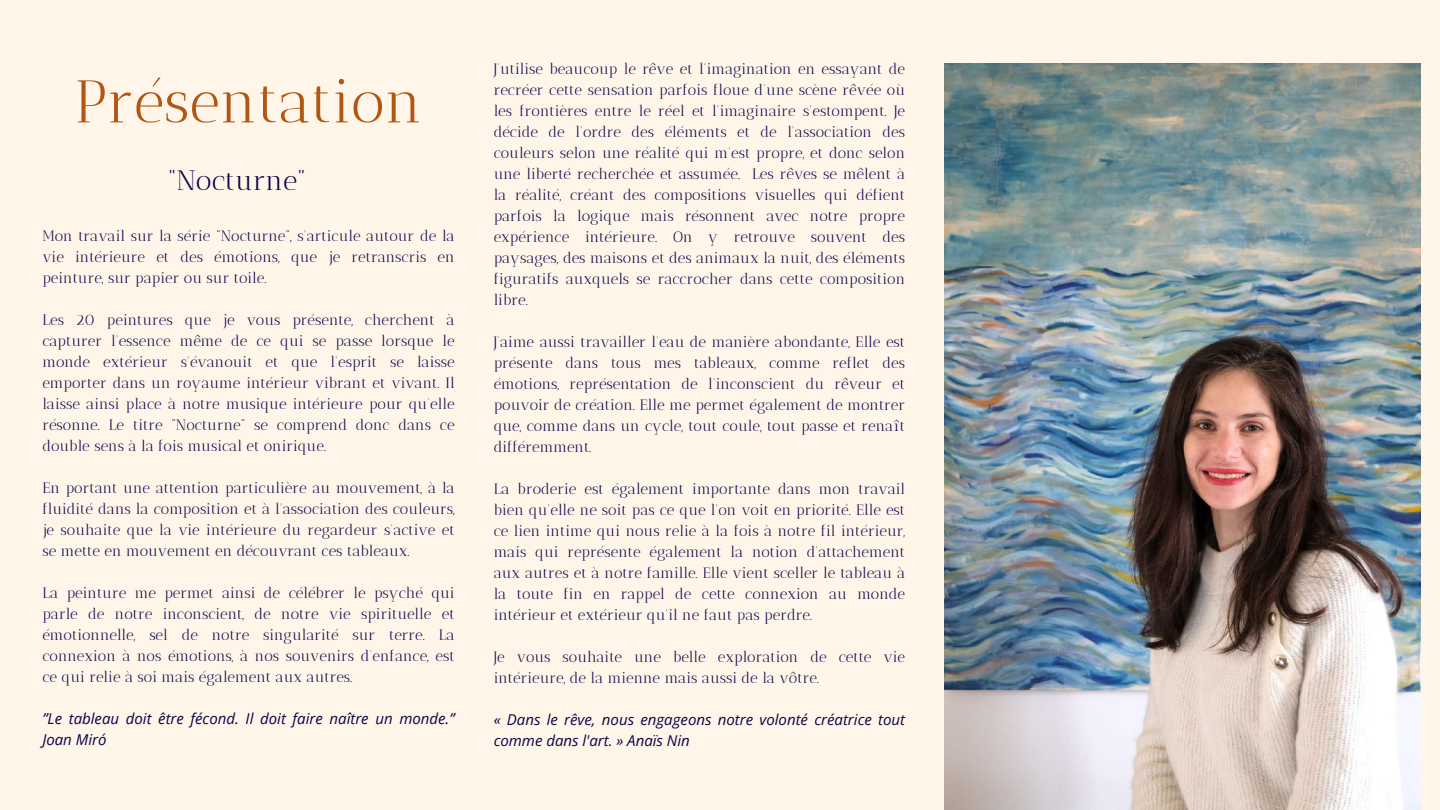
<style>
.page{position:relative;width:1440px;height:810px;background:#fff6e9}
.page>*{position:absolute;margin:0;border:0;box-sizing:border-box;transform-origin:0 0}
.t1{font:60px "Antic Didone";color:#b25613}
.t2{font:28px "Antic Didone";color:#0b0247}
.t3{font:15px/21px "Antic Didone";color:#0b0247;text-align:justify}
.t4{font:italic 15px/21px "Open Sans";color:#0b0247}
</style>
<div class="page">
<img style="left:944px;top:63px;width:476px;height:747px">
<h1 class="t1" style="left:75px;top:66px;width:349px">Présentation</h1>
<h2 class="t2" style="left:168px;top:164px;width:139px">“Nocturne”</h2>
<p class="t3" style="left:42px;top:226px;width:414px">Mon travail sur la série “Nocturne”, s'articule autour de la vie intérieure et des émotions, que je retranscris en peinture, sur papier ou sur toile.</p>
<p class="t3" style="left:42px;top:310px;width:414px">Les 20 peintures que je vous présente, cherchent à capturer l'essence même de ce qui se passe lorsque le monde extérieur s'évanouit et que l'esprit se laisse emporter dans un royaume intérieur vibrant et vivant. Il laisse ainsi place à notre musique intérieure pour qu’elle résonne. Le titre “Nocturne” se comprend donc dans ce double sens à la fois musical et onirique.</p>
<p class="t3" style="left:42px;top:478px;width:414px">En portant une attention particulière au mouvement, à la fluidité dans la composition et à l'association des couleurs, je souhaite que la vie intérieure du regardeur s'active et se mette en mouvement en découvrant ces tableaux.</p>
<p class="t3" style="left:42px;top:583px;width:414px">La peinture me permet ainsi de célébrer le psyché qui parle de notre inconscient, de notre vie spirituelle et émotionnelle, sel de notre singularité sur terre. La connexion à nos émotions, à nos souvenirs d’enfance, est ce qui relie à soi mais également aux autres.</p>
<p class="t4" style="left:42px;top:708px;width:414px">”Le tableau doit être fécond. Il doit faire naître un monde.”<br>Joan Miró</p>
<p class="t3" style="left:494px;top:59px;width:413px">J'utilise beaucoup le rêve et l'imagination en essayant de recréer cette sensation parfois floue d’une scène rêvée où les frontières entre le réel et l'imaginaire s'estompent. Je décide de l'ordre des éléments et de l'association des couleurs selon une réalité qui m'est propre, et donc selon une liberté recherchée et assumée. Les rêves se mêlent à la réalité, créant des compositions visuelles qui défient parfois la logique mais résonnent avec notre propre expérience intérieure. On y retrouve souvent des paysages, des maisons et des animaux la nuit, des éléments figuratifs auxquels se raccrocher dans cette composition libre.</p>
<p class="t3" style="left:494px;top:332px;width:413px">J’aime aussi travailler l'eau de manière abondante, Elle est présente dans tous mes tableaux, comme reflet des émotions, représentation de l’inconscient du rêveur et pouvoir de création. Elle me permet également de montrer que, comme dans un cycle, tout coule, tout passe et renaît différemment.</p>
<p class="t3" style="left:494px;top:479px;width:413px">La broderie est également importante dans mon travail bien qu'elle ne soit pas ce que l'on voit en priorité. Elle est ce lien intime qui nous relie à la fois à notre fil intérieur, mais qui représente également la notion d'attachement aux autres et à notre famille. Elle vient sceller le tableau à la toute fin en rappel de cette connexion au monde intérieur et extérieur qu'il ne faut pas perdre.</p>
<p class="t3" style="left:494px;top:647px;width:413px">Je vous souhaite une belle exploration de cette vie intérieure, de la mienne mais aussi de la vôtre.</p>
<p class="t4" style="left:494px;top:709px;width:413px">« Dans le rêve, nous engageons notre volonté créatrice tout comme dans l'art. » Anaïs Nin</p>
</div>
